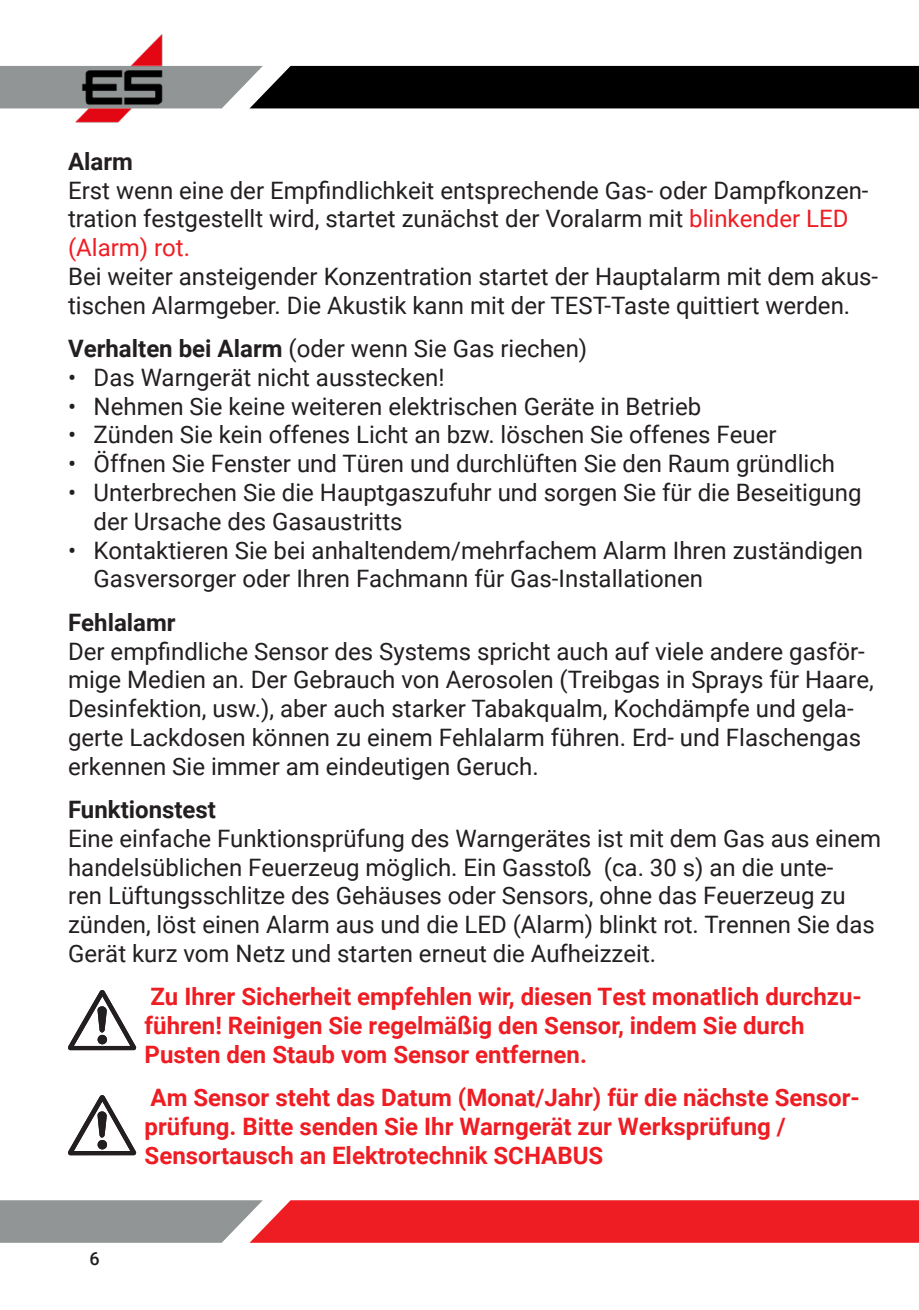
<style>
.page{position:relative;width:919px;height:1310px;background:#fff}
.page>*{position:absolute;margin:0;border:0;box-sizing:border-box;transform-origin:0 0}
.t1{font:24px/28.8px "Roboto";color:#231f20}
.t2{font:700 24px/28.8px "Roboto";color:#ee1d23}
.ﾜberschrift_3{font:700 24px "Roboto";color:#231f20}
.t3{font:500 18px "Roboto";color:#231f20}
.s1{color:#ee1d23}
.s2{font-weight:700}
</style>
<div class="page">
<svg style="left:0;top:66px;width:918px;height:42px;background:#222"></svg>
<img style="left:71px;top:34px;width:99px;height:89px">
<svg style="left:0;top:1200px;width:918px;height:42px;background:#d64549"></svg>
<svg style="left:68px;top:990px;width:68px;height:60px"></svg>
<svg style="left:68px;top:1095px;width:68px;height:60px"></svg>
<p class="ﾜberschrift_3" style="left:68px;top:144px;width:66px">Alarm</p>
<p class="t1" style="left:68px;top:175px;width:801px">Erst wenn eine der Empfindlichkeit entsprechende Gas- oder Dampfkonzen&shy;tration festgestellt wird, startet zunächst der Voralarm mit <span class="s1">blinkender LED (Alarm) rot.</span></p>
<p class="t1" style="left:68px;top:261px;width:811px">Bei weiter ansteigender Konzentration startet der Hauptalarm mit dem akus&shy;tischen Alarmgeber. Die Akustik kann mit der TEST-Taste quittiert werden.</p>
<p class="t1" style="left:68px;top:333px;width:520px"><span class="s2">Verhalten bei Alarm</span> (oder wenn Sie Gas riechen)</p>
<p class="t1" style="left:68px;top:362px;width:378px">ꞏ Das Warngerät nicht ausstecken!</p>
<p class="t1" style="left:68px;top:391px;width:634px">ꞏ Nehmen Sie keine weiteren elektrischen Geräte in Betrieb</p>
<p class="t1" style="left:68px;top:419px;width:710px">ꞏ Zünden Sie kein offenes Licht an bzw. löschen Sie offenes Feuer</p>
<p class="t1" style="left:68px;top:448px;width:768px">ꞏ Öffnen Sie Fenster und Türen und durchlüften Sie den Raum gründlich</p>
<p class="t1" style="left:94px;top:477px;width:769px;text-indent:-26px">ꞏ Unterbrechen Sie die Hauptgaszufuhr und sorgen Sie für die Beseitigung der Ursache des Gasaustritts</p>
<p class="t1" style="left:94px;top:535px;width:771px;text-indent:-26px">ꞏ Kontaktieren Sie bei anhaltendem/mehrfachem Alarm Ihren zuständigen<br>Gasversorger oder Ihren Fachmann für Gas-Installationen</p>
<p class="ﾜberschrift_3" style="left:68px;top:605px;width:109px">Fehlalamr</p>
<p class="t1" style="left:68px;top:635px;width:807px">Der empfindliche Sensor des Systems spricht auch auf viele andere gasför&shy;mige Medien an. Der Gebrauch von Aerosolen (Treibgas in Sprays für Haare, Desinfektion, usw.), aber auch starker Tabakqualm, Kochdämpfe und gela&shy;gerte Lackdosen können zu einem Fehlalarm führen. Erd- und Flaschengas erkennen Sie immer am eindeutigen Geruch.</p>
<p class="ﾜberschrift_3" style="left:68px;top:792px;width:149px">Funktionstest</p>
<p class="t1" style="left:68px;top:823px;width:814px">Eine einfache Funktionsprüfung des Warngerätes ist mit dem Gas aus einem handelsüblichen Feuerzeug möglich. Ein Gasstoß (ca. 30 s) an die unte-<br>ren Lüftungsschlitze des Gehäuses oder Sensors, ohne das Feuerzeug zu zünden, löst einen Alarm aus und die LED (Alarm) blinkt rot. Trennen Sie das Gerät kurz vom Netz und starten erneut die Aufheizzeit.</p>
<p class="t2" style="left:145px;top:981px;width:718px">Zu Ihrer Sicherheit empfehlen wir, diesen Test monatlich durchzu&shy;führen! Reinigen Sie regelmäßig den Sensor, indem Sie durch<br>Pusten den Staub vom Sensor entfernen.</p>
<p class="t2" style="left:145px;top:1082px;width:716px">Am Sensor steht das Datum (Monat/Jahr) für die nächste Sensor&shy;prüfung. Bitte senden Sie Ihr Warngerät zur Werksprüfung /<br>Sensortausch an Elektrotechnik SCHABUS</p>
<p class="t3" style="left:89px;top:1246px;width:12px">6</p>
</div>
